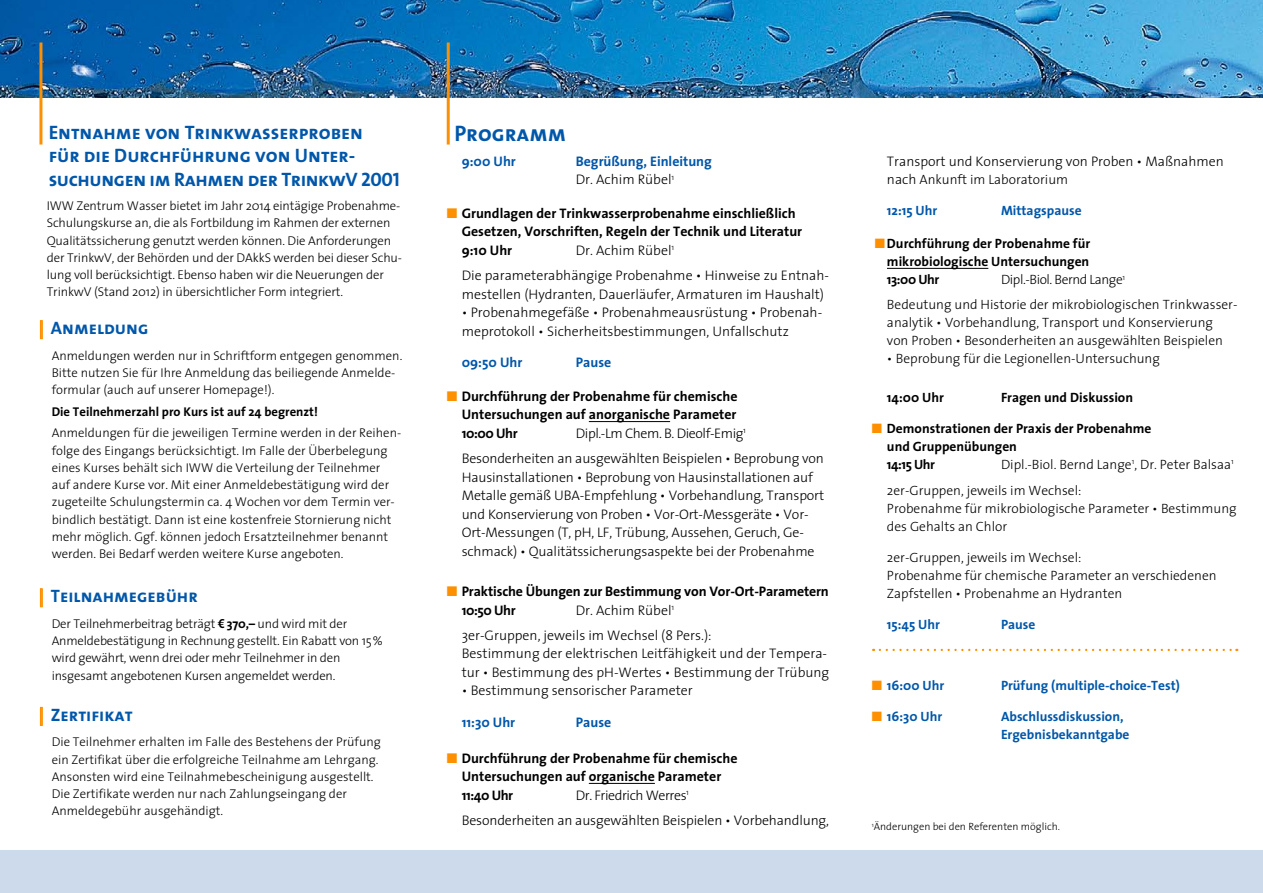
<style>
.page{position:relative;width:1263px;height:893px;background:#fff}
.page>*{position:absolute;margin:0;border:0;box-sizing:border-box;transform-origin:0 0}
.t1{font:22.5px "The Sans Bold Caps";color:#0057aa}
.t2{font:19.5px/23.4px "The Sans Bold Caps";letter-spacing:-.02em;color:#0057aa}
.t3{font:19.5px "The Sans Bold Caps";color:#0057aa}
.t4{font:18px "The Sans Bold Caps";color:#0057aa}
.fliessfett{font:300 13.95px/18.6px "The Sans";letter-spacing:-.01em;color:#000}
.fliessfett-2{font:700 13.95px/18.6px "The Sans";color:#000}
.Fliesstext{font:300 13.95px/18.6px "The Sans";color:#000}
.fliessfett-3{font:700 13.95px/18.6px "The Sans";color:#0057aa}
.fliessfett-4{font:300 13.95px "The Sans";letter-spacing:-.03em;color:#000}
.Fliesstext-2{font:700 13.95px "The Sans";color:#0057aa}
.Fliesstext-3{font:300 13.5px/18px "The Sans";color:#000}
.Fliesstext-4{font:700 13.5px/18px "The Sans";color:#000;text-align:justify}
.Fliesstext-5{font:700 13.5px/18px "The Sans";color:#0057aa}
.fliessfett-5{font:700 13.5px "The Sans";color:#0057aa}
.fliessfett-6{font:700 13.5px "The Sans";color:#000}
.Fliesstext-6{font:300 13.5px "The Sans";letter-spacing:-.03em;color:#000}
.Fliesstext-7{font:300 12.75px/17.2px "The Sans";color:#000}
.Fliesstext-8{font:12.75px "The Sans 7 Bold Plain";color:#000}
.Fliesstext-9{font:300 10.5px "The Sans";color:#000}
.s1{font-weight:300;color:#000}
.s2{color:#fc9000}
.s3{font-size:13.95px}
.s4{font-family:"Frutiger LT Std";font-weight:700;font-stretch:condensed}
.s5{font-family:"The Sans 7 Bold Plain";font-weight:400}
</style>
<div class="page">
<img style="left:0;top:0;width:1263px;height:98px">
<div style="left:0;top:850px;width:1263px;height:43px;background:#cddaeb"></div>
<hr style="left:39px;top:43px;width:3px;height:102px;background:#fc9000">
<hr style="left:447px;top:43px;width:3px;height:102px;background:#fc9000">
<hr style="left:887px;top:268px;width:101px;height:1px;background:#000">
<svg style="left:880px;top:649px;width:357px;height:2px"></svg>
<hr style="left:589px;top:421px;width:81px;height:1px;background:#000">
<hr style="left:589px;top:783px;width:66px;height:1px;background:#000">
<svg style="left:41px;top:589px;width:1px;height:18px"></svg>
<svg style="left:41px;top:707px;width:1px;height:18px"></svg>
<svg style="left:41px;top:321px;width:1px;height:18px"></svg>
<p class="t3" style="left:49px;top:116px;width:316px">Entnahme von Trinkwasserproben</p>
<p class="t2" style="left:49px;top:144px;width:352px">für die Durchführung von Unter&shy;suchungen im Rahmen der TrinkwV 2001</p>
<p class="Fliesstext" style="left:887px;top:151px;width:338px">Transport und Konservierung von Proben • Maßnahmen</p>
<p class="t1" style="left:454px;top:115px;width:113px">Programm</p>
<p class="fliessfett-3" style="left:462px;top:151px;width:56px">9:00 Uhr</p>
<p class="fliessfett-3" style="left:576px;top:151px;width:138px">Begrüßung, Einleitung<br><span class="s1">Dr. Achim Rübel</span><sup>1</sup></p>
<p class="fliessfett-2" style="left:462px;top:204px;width:342px;text-indent:-15px"><span class="s2">■</span> Grundlagen der Trinkwasserprobenahme einschließlich<br>Gesetzen, Vorschriften, Regeln der Technik und Literatur<br>9:10 Uhr</p>
<p class="Fliesstext-3" style="left:887px;top:170px;width:183px"><span class="s3">nach</span> Ankunft im Laboratorium</p>
<p class="fliessfett-5" style="left:887px;top:200px;width:52px">12:15 Uhr</p>
<p class="fliessfett-5" style="left:1001px;top:200px;width:82px">Mittagspause</p>
<p class="Fliesstext-4" style="left:887px;top:234px;width:205px;text-indent:-12px"><span class="s2">■</span>Durchführung der Probenahme für mikrobiologische Untersuchungen 13:00 Uhr</p>
<p class="Fliesstext-7" style="left:47px;top:197px;width:357px">IWW Zentrum Wasser bietet im Jahr 2014 eintägige Probenahme-Schulungskurse an, die als Fortbildung im Rahmen der externen Qualitätssicherung genutzt werden können. Die Anforderungen der TrinkwV, der Behörden und der DAkkS werden bei dieser Schu&shy;lung voll berücksichtigt. Ebenso haben wir die Neuerungen der TrinkwV (Stand 2012) in übersichtlicher Form integriert.</p>
<p class="fliessfett" style="left:576px;top:240px;width:100px">Dr. Achim Rübel<sup>1</sup></p>
<p class="fliessfett" style="left:462px;top:266px;width:369px">Die parameterabhängige Probenahme • Hinweise zu Entnah&shy;mestellen (Hydranten, Dauerläufer, Armaturen im Haushalt)</p>
<p class="fliessfett" style="left:462px;top:303px;width:362px">• Probenahmegefäße • Probenahmeausrüstung • Probenah&shy;meprotokoll • Sicherheitsbestimmungen, Unfallschutz</p>
<p class="fliessfett-3" style="left:462px;top:353px;width:62px">09:50 Uhr</p>
<p class="fliessfett-3" style="left:576px;top:353px;width:37px">Pause</p>
<p class="fliessfett-2" style="left:462px;top:387px;width:277px;text-align:justify;text-indent:-15px"><span class="s2">■</span> Durchführung der Probenahme für chemische Untersuchungen auf anorganische Parameter 10:00 Uhr</p>
<p class="Fliesstext-6" style="left:1001px;top:269px;width:126px">Dipl.-Biol. Bernd Lange<sup>1</sup></p>
<p class="Fliesstext-3" style="left:887px;top:295px;width:352px">Bedeutung und Historie der mikrobiologischen Trinkwasser&shy;analytik • Vorbehandlung, Transport und Konservierung von Proben • Besonderheiten an ausgewählten Beispielen</p>
<p class="Fliesstext-3" style="left:887px;top:349px;width:274px">• Beprobung für die Legionellen-Untersuchung</p>
<p class="fliessfett-6" style="left:887px;top:386px;width:58px">14:00 Uhr</p>
<p class="fliessfett-6" style="left:1001px;top:386px;width:134px">Fragen und Diskussion</p>
<p class="Fliesstext-4" style="left:887px;top:419px;width:266px;text-align:left;text-indent:-15px"><span class="s2">■</span> Demonstrationen der Praxis der Probenahme und Gruppenübungen<br>14:15 Uhr</p>
<p class="t4" style="left:39px;top:313px;width:111px"><span class="s2">|</span> Anmeldung</p>
<p class="Fliesstext-7" style="left:52px;top:346px;width:352px">Anmeldungen werden nur in Schriftform entgegen genommen.<br>Bitte nutzen Sie für Ihre Anmeldung das beiliegende Anmelde&shy;formular (auch auf unserer Homepage!).</p>
<p class="Fliesstext-8" style="left:52px;top:401px;width:268px">Die Teilnehmerzahl pro Kurs ist auf 24 begrenzt!</p>
<p class="Fliesstext-7" style="left:52px;top:424px;width:351px">Anmeldungen für die jeweiligen Termine werden in der Reihen&shy;folge des Eingangs berücksichtigt. Im Falle der Überbelegung eines Kurses behält sich IWW die Verteilung der Teilnehmer auf andere Kurse vor. Mit einer Anmeldebestätigung wird der zugeteilte Schulungstermin ca. 4 Wochen vor dem Termin ver&shy;bindlich bestätigt. Dann ist eine kostenfreie Stornierung nicht mehr möglich. Ggf. können jedoch Ersatzteilnehmer benannt werden. Bei Bedarf werden weitere Kurse angeboten.</p>
<p class="fliessfett-4" style="left:576px;top:422px;width:172px">Dipl.-Lm Chem. B. Dieolf-Emig<sup>1</sup></p>
<p class="fliessfett" style="left:462px;top:449px;width:364px">Besonderheiten an ausgewählten Beispielen • Beprobung von Hausinstallationen • Beprobung von Hausinstallationen auf Metalle gemäß UBA-Empfehlung • Vorbehandlung, Transport und Konservierung von Proben • Vor-Ort-Messgeräte • Vor-Ort-Messungen (T, pH, LF, Trübung, Aussehen, Geruch, Ge&shy;schmack) • Qualitätssicherungsaspekte bei der Probenahme</p>
<p class="fliessfett-2" style="left:462px;top:582px;width:369px;text-indent:-15px"><span class="s2">■</span> Praktische Übungen zur Bestimmung von Vor-Ort-Parametern<br>10:50 Uhr</p>
<p class="Fliesstext-3" style="left:1001px;top:455px;width:234px">Dipl.-Biol. Bernd Lange<sup>1</sup>, Dr. Peter Balsaa<sup>1</sup></p>
<p class="Fliesstext-3" style="left:887px;top:481px;width:351px">2er-Gruppen, jeweils im Wechsel:<br>Probenahme für mikrobiologische Parameter • Bestimmung des Gehalts an Chlor</p>
<p class="Fliesstext-3" style="left:887px;top:548px;width:331px">2er-Gruppen, jeweils im Wechsel:<br>Probenahme für chemische Parameter an verschiedenen<br>Zapfstellen • Probenahme an Hydranten</p>
<p class="fliessfett-5" style="left:887px;top:613px;width:54px">15:45 Uhr</p>
<p class="fliessfett-5" style="left:1001px;top:613px;width:36px">Pause</p>
<p class="t4" style="left:39px;top:581px;width:160px"><span class="s2">|</span> Teilnahmegebühr</p>
<p class="Fliesstext-7" style="left:52px;top:614px;width:333px">Der Teilnehmerbeitrag beträgt <span class="s4">€</span> <span class="s5">370,–</span> und wird mit der Anmeldebestätigung in Rechnung gestellt. Ein Rabatt von 15% wird gewährt, wenn drei oder mehr Teilnehmer in den insgesamt angebotenen Kursen angemeldet werden.</p>
<p class="t4" style="left:39px;top:700px;width:95px"><span class="s2">|</span> Zertifikat</p>
<p class="Fliesstext-7" style="left:52px;top:733px;width:331px">Die Teilnehmer erhalten im Falle des Bestehens der Prüfung ein Zertifikat über die erfolgreiche Teilnahme am Lehrgang.<br>Ansonsten wird eine Teilnahmebescheinigung ausgestellt.<br>Die Zertifikate werden nur nach Zahlungseingang der Anmeldegebühr ausgehändigt.</p>
<p class="fliessfett" style="left:576px;top:600px;width:100px">Dr. Achim Rübel<sup>1</sup></p>
<p class="Fliesstext" style="left:462px;top:625px;width:369px">3er-Gruppen, jeweils im Wechsel (8 Pers.):<br>Bestimmung der elektrischen Leitfähigkeit und der Tempera&shy;tur • Bestimmung des pH-Wertes • Bestimmung der Trübung</p>
<p class="Fliesstext" style="left:462px;top:681px;width:233px">• Bestimmung sensorischer Parameter</p>
<p class="Fliesstext-2" style="left:462px;top:710px;width:55px">11:30 Uhr</p>
<p class="Fliesstext-2" style="left:576px;top:710px;width:37px">Pause</p>
<p class="fliessfett-2" style="left:462px;top:748px;width:277px;text-indent:-15px"><span class="s2">■</span> Durchführung der Probenahme für chemische<br>Untersuchungen auf organische Parameter<br>11:40 Uhr</p>
<p class="Fliesstext-5" style="left:872px;top:676px;width:74px"><span class="s2">■</span> 16:00 Uhr</p>
<p class="Fliesstext-5" style="left:1001px;top:676px;width:180px">Prüfung (multiple-choice-Test)</p>
<p class="Fliesstext-5" style="left:872px;top:707px;width:72px"><span class="s2">■</span> 16:30 Uhr</p>
<p class="Fliesstext-5" style="left:1001px;top:707px;width:130px">Abschlussdiskussion,<br>Ergebnisbekanntgabe</p>
<p class="fliessfett-4" style="left:576px;top:784px;width:115px">Dr. Friedrich Werres<sup>1</sup></p>
<p class="Fliesstext" style="left:462px;top:810px;width:369px">Besonderheiten an ausgewählten Beispielen • Vorbehandlung,</p>
<p class="Fliesstext-9" style="left:872px;top:818px;width:190px"><sup>1</sup>Änderungen bei den Referenten möglich.</p>
</div>
